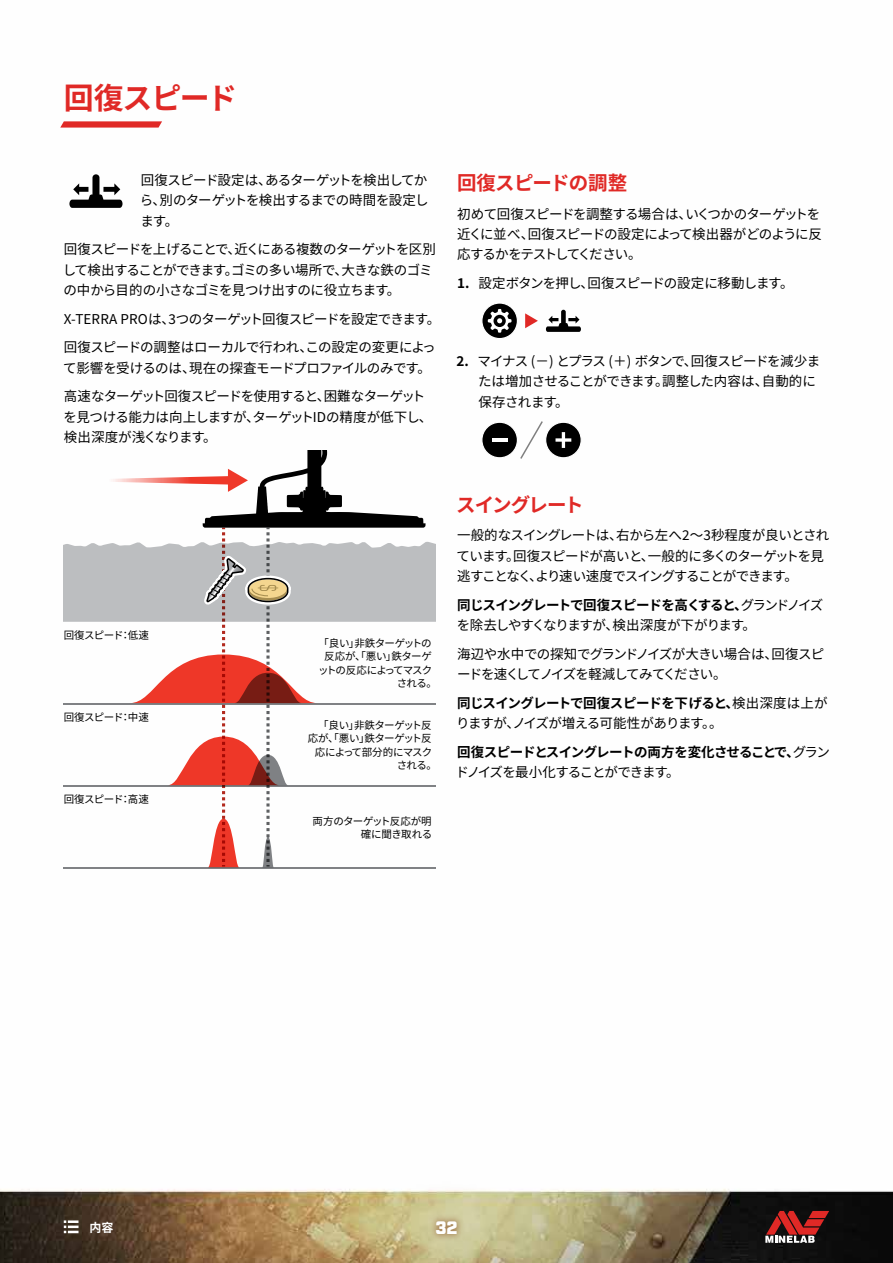
<style>
.page{position:relative;width:893px;height:1263px;background:#fff}
.page>*{position:absolute;margin:0;border:0;box-sizing:border-box;transform-origin:0 0}
.t1{font:700 30px "Noto Sans JP";letter-spacing:-.045em;color:#e02926}
.t2{font:700 19.5px "Noto Sans JP";letter-spacing:-.045em;color:#e02926}
.t3{font:700 19.5px "Noto Sans JP";letter-spacing:-.07em;color:#e02926}
.t4{font:900 18px "Industry";color:#fff}
.t5{font:13.5px/20.2px "Noto Sans JP";letter-spacing:-.055em;color:#000}
.t6{font:13.5px/28.8px "Noto Sans JP";letter-spacing:-.03em;color:#000}
.t7{font:700 13.5px/20.2px "Noto Sans JP";letter-spacing:-.045em;color:#000}
.t8{font:13.5px/20.2px "Noto Sans JP";letter-spacing:-.025em;color:#000}
.t9{font:700 12px "Noto Sans JP";color:#fff}
.t10{font:10.5px "Noto Sans JP";letter-spacing:-.05em;color:#000}
.t11{font:10.5px/13.5px "Noto Sans JP";letter-spacing:-.025em;color:#000;text-align:right}
.t12{font:10.5px "Noto Sans JP";letter-spacing:-.015em;color:#000}
.t13{font:10.5px "Noto Sans JP";letter-spacing:-.095em;color:#000}
.t14{font:10.5px "Noto Sans JP";letter-spacing:-.08em;color:#000}
.s1{font-weight:700}
.s2{font-weight:400}
</style>
<div class="page">
<img style="left:0;top:309px;width:893px;height:954px">
<svg style="left:64px;top:1220px;width:15px;height:13px"></svg>
<svg style="left:60px;top:121px;width:102px;height:7px"></svg>
<svg style="left:397px;top:1181px;width:100px;height:82px;background:#d1cca0"></svg>
<svg style="left:429px;top:1214px;width:35px;height:27px"></svg>
<svg style="left:765px;top:1211px;width:64px;height:32px;background:#7d3332"></svg>
<hr style="left:64px;top:867px;width:372px;height:2px;background:#808285">
<svg style="left:64px;top:450px;width:372px;height:417px"></svg>
<svg style="left:481px;top:303px;width:37px;height:36px"></svg>
<svg style="left:525px;top:313px;width:13px;height:15px"></svg>
<svg style="left:546px;top:310px;width:35px;height:22px"></svg>
<svg style="left:481px;top:419px;width:101px;height:41px"></svg>
<svg style="left:69px;top:174px;width:54px;height:34px"></svg>
<h1 class="t1" style="left:64px;top:81px;width:175px">回復スピード</h1>
<p class="t5" style="left:140px;top:170px;width:290px;text-align:justify">回復スピード設定は、あるターゲットを検出してから、別のターゲットを検出するまでの時間を設定します。</p>
<p class="t5" style="left:63px;top:240px;width:375px">回復スピードを上げることで、近くにある複数のターゲットを区別して検出することができます。ゴミの多い場所で、大きな鉄のゴミの中から目的の小さなゴミを見つけ出すのに役立ちます。</p>
<p class="t6" style="left:64px;top:305px;width:378px">X‑TERRA PROは、3つのターゲット回復スピードを設定できます。回復スピードの調整はローカルで行われ、この設定の変更によっ</p>
<p class="t5" style="left:63px;top:354px;width:369px;line-height:28.8px">て影響を受けるのは、現在の探査モードプロファイルのみです。高速なターゲット回復スピードを使用すると、困難なターゲット</p>
<p class="t8" style="left:64px;top:407px;width:370px">を見つける能力は向上しますが、ターゲットIDの精度が低下し、検出深度が浅くなります。</p>
<p class="t10" style="left:64px;top:629px;width:87px">回復スピード：低速</p>
<p class="t10" style="left:64px;top:711px;width:87px">回復スピード：中速</p>
<p class="t10" style="left:64px;top:793px;width:87px">回復スピード：高速</p>
<p class="t10" style="left:318px;top:637px;width:115px">「良い」非鉄ターゲットの</p>
<p class="t12" style="left:324px;top:651px;width:109px">反応が、「悪い」鉄ターゲ</p>
<p class="t13" style="left:318px;top:664px;width:116px">ットの反応によってマスク</p>
<p class="t10" style="left:397px;top:678px;width:42px">される。</p>
<p class="t10" style="left:318px;top:719px;width:115px">「良い」非鉄ターゲット反</p>
<p class="t10" style="left:308px;top:733px;width:125px">応が、「悪い」鉄ターゲット反</p>
<p class="t14" style="left:315px;top:746px;width:119px">応によって部分的にマスク</p>
<p class="t10" style="left:397px;top:760px;width:42px">される。</p>
<p class="t11" style="left:313px;top:814px;width:121px">両方のターゲット反応が明確に聞き取れる</p>
<h2 class="t2" style="left:457px;top:172px;width:172px">回復スピードの調整</h2>
<p class="t5" style="left:457px;top:204px;width:366px">初めて回復スピードを調整する場合は、いくつかのターゲットを近くに並べ、回復スピードの設定によって検出器がどのように反応するかをテストしてください。</p>
<p class="t5" style="left:457px;top:273px;width:338px"><span class="s1">1.</span> 設定ボタンを押し、回復スピードの設定に移動します。</p>
<p class="t5" style="left:478px;top:351px;width:344px;text-indent:-22px"><span class="s1">2.</span> マイナス (－) とプラス (＋) ボタンで、回復スピードを減少または増加させることができます。調整した内容は、自動的に保存されます。</p>
<h2 class="t3" style="left:456px;top:493px;width:129px">スイングレート</h2>
<p class="t5" style="left:457px;top:526px;width:374px">一般的なスイングレートは、右から左へ2～3秒程度が良いとされています。回復スピードが高いと、一般的に多くのターゲットを見逃すことなく、より速い速度でスイングすることができます。</p>
<p class="t5" style="left:457px;top:595px;width:368px"><span class="s1">同じスイングレートで回復スピードを高くすると、</span>グランドノイズを除去しやすくなりますが、検出深度が下がります。</p>
<p class="t5" style="left:457px;top:644px;width:369px">海辺や水中での探知でグランドノイズが大きい場合は、回復スピードを速くしてノイズを軽減してみてください。</p>
<p class="t5" style="left:456px;top:693px;width:373px"><span class="s1">同じスイングレートで回復スピードを下げると、</span>検出深度は上がりますが、ノイズが増える可能性があります。。</p>
<p class="t7" style="left:456px;top:742px;width:376px">回復スピードとスイングレートの両方を変化させることで、<span class="s2">グランドノイズを最小化することができます。</span></p>
<p class="t9" style="left:90px;top:1220px;width:25px">内容</p>
<h3 class="t4" style="left:436px;top:1217px;width:23px">32</h3>
</div>
